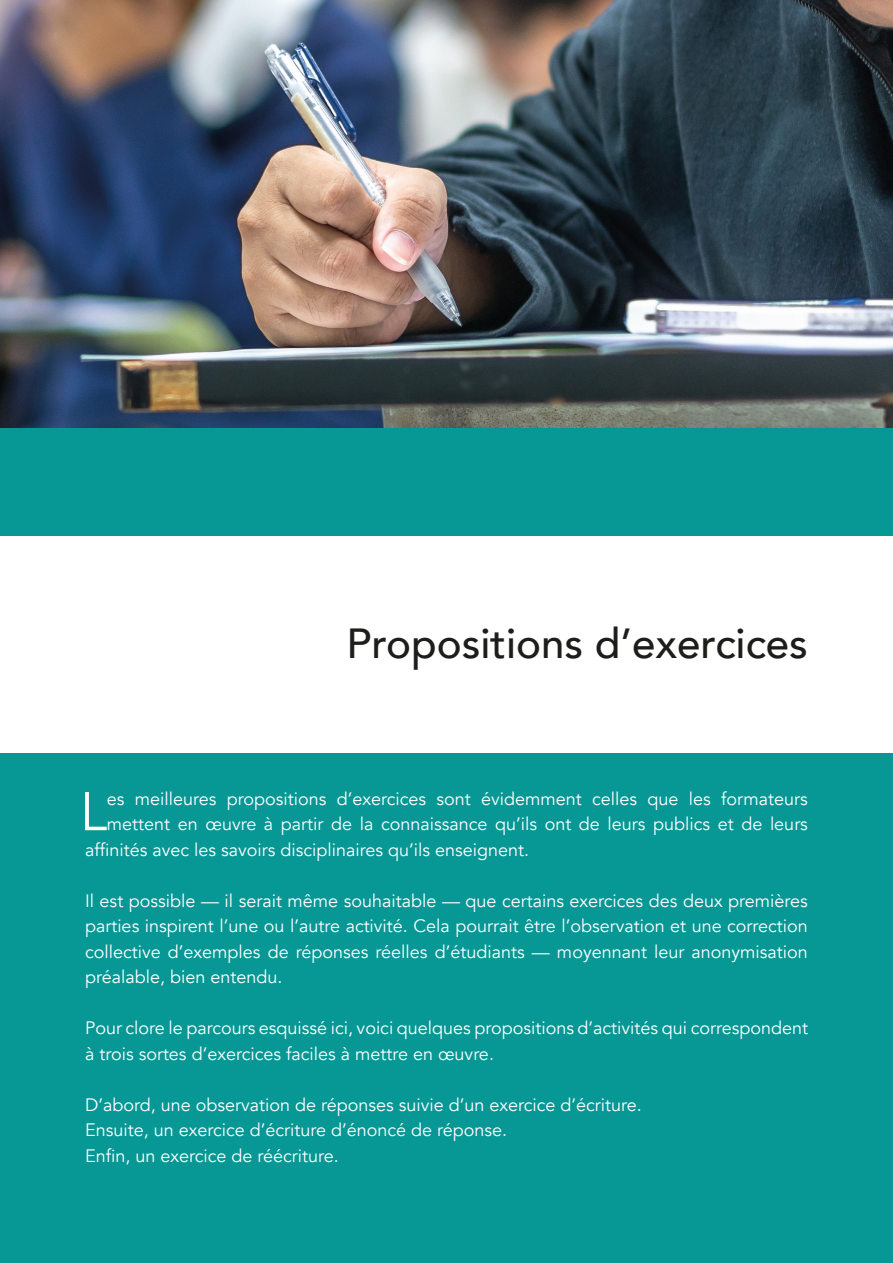
<style>
.page{position:relative;width:893px;height:1263px;background:#fff}
.page>*{position:absolute;margin:0;border:0;box-sizing:border-box;transform-origin:0 0}
.t1{font:54px "Avenir";color:#fff}
.t2{font:500 42px "Avenir";color:#1d1d1b}
.t3{font:18px/25.5px "Avenir";color:#fff;text-align:justify}
</style>
<div class="page">
<div style="left:0;top:234px;width:893px;height:1029px;background:#079795"></div>
<div style="left:0;top:536px;width:893px;height:216px;background:#fff"></div>
<img style="left:0;top:0;width:893px;height:427px">
<p class="t2" style="left:346px;top:607px;width:463px">Propositions d’exercices</p>
<p class="t1" style="left:80px;top:779px;width:29px">L</p>
<p class="t3" style="left:107px;top:786px;width:703px">es meilleures propositions d’exercices sont évidemment celles que les formateurs</p>
<p class="t3" style="left:107px;top:811px;width:703px">mettent en œuvre à partir de la connaissance qu’ils ont de leurs publics et de leurs</p>
<p class="t3" style="left:85px;top:837px;width:445px">affinités avec les savoirs disciplinaires qu’ils enseignent.</p>
<p class="t3" style="left:85px;top:888px;width:724px">Il est possible — il serait même souhaitable — que certains exercices des deux premières parties inspirent l’une ou l’autre activité. Cela pourrait être l’observation et une correction collective d’exemples de réponses réelles d’étudiants — moyennant leur anonymisation préalable, bien entendu.</p>
<p class="t3" style="left:85px;top:1015px;width:724px">Pour clore le parcours esquissé ici, voici quelques propositions d’activités qui correspondent à trois sortes d’exercices faciles à mettre en œuvre.</p>
<p class="t3" style="left:85px;top:1092px;width:558px">D’abord, une observation de réponses suivie d’un exercice d’écriture.</p>
<p class="t3" style="left:85px;top:1117px;width:424px">Ensuite, un exercice d’écriture d’énoncé de réponse.</p>
<p class="t3" style="left:85px;top:1143px;width:255px">Enfin, un exercice de réécriture.</p>
</div>
